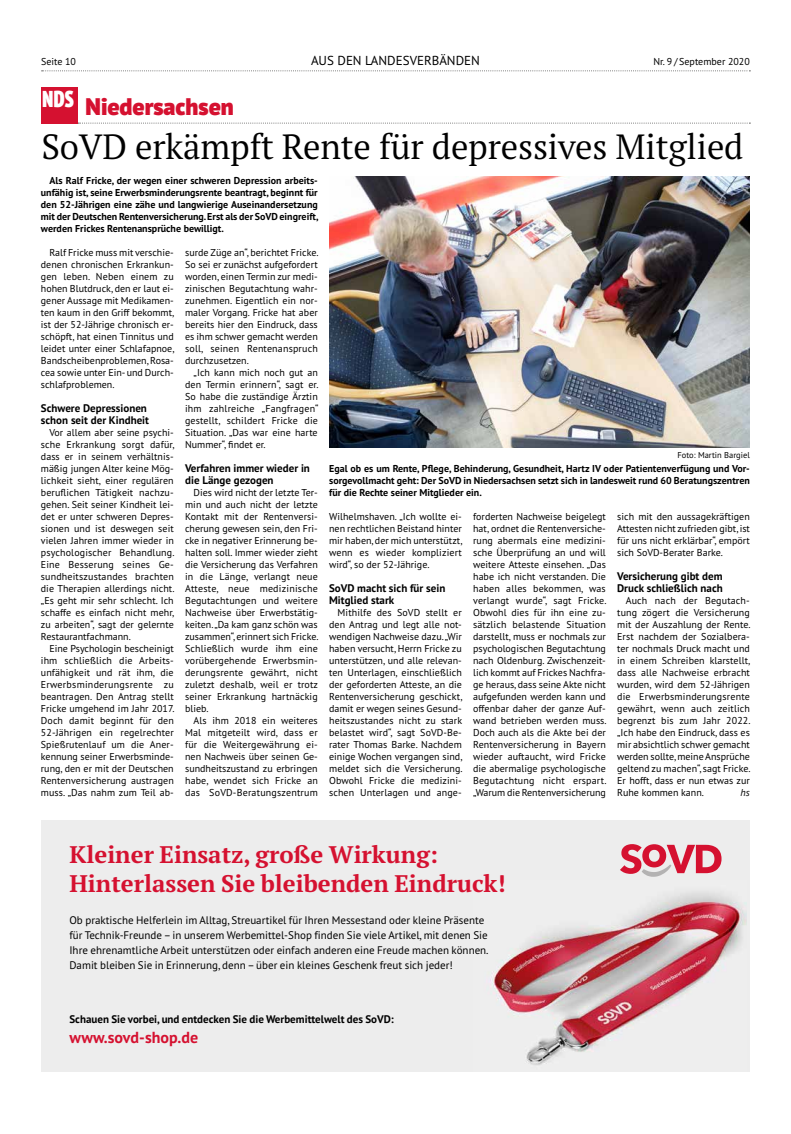
<style>
.page{position:relative;width:791px;height:1134px;background:#fff}
.page>*{position:absolute;margin:0;border:0;box-sizing:border-box;transform-origin:0 0}
.t1{font:35px "PT Serif Pro";letter-spacing:-.005em;color:#000}
.t2{font:700 24px/28.8px "PT Serif Pro";color:#d51130}
.t3{font:900 24px "PT Sans Pro";color:#d51130}
.t4{font:900 condensed 23px "PT Sans Pro";color:#fff}
.t5{font:700 16px "PT Sans Pro";color:#d51130}
.t6{font:13px "PT Sans Pro";color:#000}
.t7{font:11px/14.9px "PT Sans Pro";color:#000}
.t8{font:700 11px/12px "PT Sans Pro";color:#000}
.t9{font:10px/12px "PT Sans Pro";color:#000;text-align:justify}
.t10{font:700 10px/12px "PT Sans Pro";color:#000;text-align:justify}
.t11{font:italic 10px "PT Sans Pro";color:#000}
.t12{font:8.5px "PT Sans Pro";color:#000}
</style>
<div class="page">
<img style="left:329px;top:176px;width:421px;height:272px">
<svg style="left:78px;top:123px;width:672px;height:1px"></svg>
<div style="left:41px;top:88px;width:36px;height:36px;background:#d51130"></div>
<div style="left:41px;top:820px;width:709px;height:251px;background:#ededed"></div>
<img style="left:489px;top:893px;width:258px;height:172px">
<svg style="left:620px;top:844px;width:101px;height:33px"></svg>
<svg style="left:42px;top:70px;width:708px;height:1px"></svg>
<p class="t9" style="left:41px;top:55px;width:36px">Seite 10</p>
<h3 class="t6" style="left:311px;top:52px;width:170px">AUS DEN LANDESVERBÄNDEN</h3>
<p class="t9" style="left:653px;top:55px;width:98px">Nr. 9 / September 2020</p>
<h3 class="t4" style="left:43px;top:83px;width:33px">NDS</h3>
<h2 class="t3" style="left:86px;top:90px;width:150px">Niedersachsen</h2>
<h1 class="t1" style="left:41px;top:124px;width:704px">SoVD erkämpft Rente für depressives Mitglied</h1>
<p class="t10" style="left:41px;top:174px;width:279px;text-indent:8px">Als Ralf Fricke, der wegen einer schweren Depression arbeits&shy;unfähig ist, seine Erwerbsminderungsrente beantragt, beginnt für den 52-Jährigen eine zähe und langwierige Auseinandersetzung mit der Deutschen Rentenversicherung. Erst als der SoVD eingreift, werden Frickes Rentenansprüche bewilligt.</p>
<p class="t9" style="left:41px;top:246px;width:135px;text-indent:8px">Ralf Fricke muss mit verschie&shy;denen chronischen Erkrankun&shy;gen leben. Neben einem zu hohen Blutdruck, den er laut ei&shy;gener Aussage mit Medikamen&shy;ten kaum in den Griff bekommt, ist der 52-Jährige chronisch er&shy;schöpft, hat einen Tinnitus und leidet unter einer Schlafapnoe, Bandscheibenproblemen, Rosa&shy;cea sowie unter Ein- und Durch&shy;schlafproblemen.</p>
<p class="t8" style="left:41px;top:402px;width:110px">Schwere Depressionen schon seit der Kindheit</p>
<p class="t9" style="left:41px;top:426px;width:135px;text-indent:9px">Vor allem aber seine psychi&shy;sche Erkrankung sorgt dafür, dass er in seinem verhältnis&shy;mäßig jungen Alter keine Mög&shy;lichkeit sieht, einer regulären beruflichen Tätigkeit nachzu&shy;gehen. Seit seiner Kindheit lei&shy;det er unter schweren Depres&shy;sionen und ist deswegen seit vielen Jahren immer wieder in psychologischer Behandlung.<br>Eine Besserung seines Ge&shy;sundheitszustandes brachten die Therapien allerdings nicht. „Es geht mir sehr schlecht. Ich schaffe es einfach nicht mehr, zu arbeiten“, sagt der gelernte Restaurantfachmann.</p>
<p class="t9" style="left:41px;top:642px;width:135px;text-indent:8px">Eine Psychologin bescheinigt ihm schließlich die Arbeits&shy;unfähigkeit und rät ihm, die Erwerbsminderungsrente zu beantragen. Den Antrag stellt Fricke umgehend im Jahr 2017.<br>Doch damit beginnt für den 52-Jährigen ein regelrechter Spießrutenlauf um die Aner&shy;kennung seiner Erwerbsminde&shy;rung, den er mit der Deutschen Rentenversicherung austragen muss. „Das nahm zum Teil ab-</p>
<p class="t9" style="left:185px;top:246px;width:135px">surde Züge an“, berichtet Fricke.<br>So sei er zunächst aufgefordert worden, einen Termin zur medi&shy;zinischen Begutachtung wahr&shy;zunehmen. Eigentlich ein nor&shy;maler Vorgang. Fricke hat aber bereits hier den Eindruck, dass es ihm schwer gemacht werden soll, seinen Rentenanspruch durchzusetzen.</p>
<p class="t9" style="left:185px;top:366px;width:135px;text-indent:8px">„Ich kann mich noch gut an den Termin erinnern“, sagt er.<br>So habe die zuständige Ärztin ihm zahlreiche „Fangfragen“ gestellt, schildert Fricke die Situation. „Das war eine harte Nummer“, findet er.</p>
<p class="t8" style="left:185px;top:462px;width:126px">Verfahren immer wieder in die Länge gezogen</p>
<p class="t9" style="left:185px;top:486px;width:135px;text-indent:8px">Dies wird nicht der letzte Ter&shy;min und auch nicht der letzte Kontakt mit der Rentenversi&shy;cherung gewesen sein, den Fri&shy;cke in negativer Erinnerung be&shy;halten soll. Immer wieder zieht die Versicherung das Verfahren in die Länge, verlangt neue Atteste, neue medizinische Begutachtungen und weitere Nachweise über Erwerbstätig&shy;keiten. „Da kam ganz schön was zusammen“, erinnert sich Fricke.<br>Schließlich wurde ihm eine vorübergehende Erwerbsmin&shy;derungsrente gewährt, nicht zuletzt deshalb, weil er trotz seiner Erkrankung hartnäckig blieb.</p>
<p class="t9" style="left:185px;top:714px;width:134px;text-indent:8px">Als ihm 2018 ein weiteres Mal mitgeteilt wird, dass er für die Weitergewährung ei&shy;nen Nachweis über seinen Ge&shy;sundheitszustand zu erbringen habe, wendet sich Fricke an das SoVD-Beratungszentrum</p>
<p class="t12" style="left:677px;top:449px;width:74px">Foto: Martin Bargiel</p>
<p class="t10" style="left:329px;top:462px;width:422px">Egal ob es um Rente, Pflege, Behinderung, Gesundheit, Hartz IV oder Patientenverfügung und Vor&shy;sorgevollmacht geht: Der SoVD in Niedersachsen setzt sich in landesweit rund 60 Beratungszentren für die Rechte seiner Mitglieder ein.</p>
<p class="t9" style="left:329px;top:510px;width:135px">Wilhelmshaven. „Ich wollte ei&shy;nen rechtlichen Beistand hinter mir haben, der mich unterstützt, wenn es wieder kompliziert wird“, so der 52-Jährige.</p>
<p class="t8" style="left:329px;top:582px;width:118px">SoVD macht sich für sein<br>Mitglied stark</p>
<p class="t9" style="left:329px;top:606px;width:135px;text-indent:8px">Mithilfe des SoVD stellt er den Antrag und legt alle not&shy;wendigen Nachweise dazu. „Wir haben versucht, Herrn Fricke zu unterstützen, und alle relevan&shy;ten Unterlagen, einschließlich der geforderten Atteste, an die Rentenversicherung geschickt, damit er wegen seines Gesund&shy;heitszustandes nicht zu stark belastet wird“, sagt SoVD-Be&shy;rater Thomas Barke. Nachdem einige Wochen vergangen sind, meldet sich die Versicherung.<br>Obwohl Fricke die medizini&shy;schen Unterlagen und ange-</p>
<p class="t9" style="left:473px;top:510px;width:135px">forderten Nachweise beigelegt hat, ordnet die Rentenversiche&shy;rung abermals eine medizini&shy;sche Überprüfung an und will weitere Atteste einsehen. „Das habe ich nicht verstanden. Die haben alles bekommen, was verlangt wurde“, sagt Fricke.<br>Obwohl dies für ihn eine zu&shy;sätzlich belastende Situation darstellt, muss er nochmals zur psychologischen Begutachtung nach Oldenburg. Zwischenzeit&shy;lich kommt auf Frickes Nachfra&shy;ge heraus, dass seine Akte nicht aufgefunden werden kann und offenbar daher der ganze Auf&shy;wand betrieben werden muss.<br>Doch auch als die Akte bei der Rentenversicherung in Bayern wieder auftaucht, wird Fricke die abermalige psychologische Begutachtung nicht erspart. „Warum die Rentenversicherung</p>
<p class="t9" style="left:617px;top:510px;width:134px">sich mit den aussagekräftigen Attesten nicht zufrieden gibt, ist für uns nicht erklärbar“, empört sich SoVD-Berater Barke.</p>
<p class="t8" style="left:617px;top:570px;width:107px">Versicherung gibt dem<br>Druck schließlich nach</p>
<p class="t9" style="left:617px;top:594px;width:135px;text-indent:8px">Auch nach der Begutach&shy;tung zögert die Versicherung mit der Auszahlung der Rente.<br>Erst nachdem der Sozialbera&shy;ter nochmals Druck macht und in einem Schreiben klarstellt, dass alle Nachweise erbracht wurden, wird dem 52-Jährigen die Erwerbsminderungsrente gewährt, wenn auch zeitlich begrenzt bis zum Jahr 2022. „Ich habe den Eindruck, dass es mir absichtlich schwer gemacht werden sollte, meine Ansprüche geltend zu machen“, sagt Fricke.<br>Er hofft, dass er nun etwas zur Ruhe kommen kann.</p>
<p class="t11" style="left:740px;top:786px;width:11px">hs</p>
<h2 class="t2" style="left:69px;top:840px;width:438px">Kleiner Einsatz, große Wirkung:<br>Hinterlassen Sie bleibenden Eindruck!</h2>
<p class="t7" style="left:69px;top:912px;width:421px">Ob praktische Helferlein im Alltag, Streuartikel für Ihren Messestand oder kleine Präsente für Technik-Freunde – in unserem Werbemittel-Shop finden Sie viele Artikel, mit denen Sie Ihre ehrenamtliche Arbeit unterstützen oder einfach anderen eine Freude machen können.<br>Damit bleiben Sie in Erinnerung, denn – über ein kleines Geschenk freut sich jeder!</p>
<p class="t8" style="left:69px;top:1013px;width:326px">Schauen Sie vorbei, und entdecken Sie die Werbemittelwelt des SoVD:</p>
<h3 class="t5" style="left:69px;top:1027px;width:130px">www.sovd-shop.de</h3>
</div>
